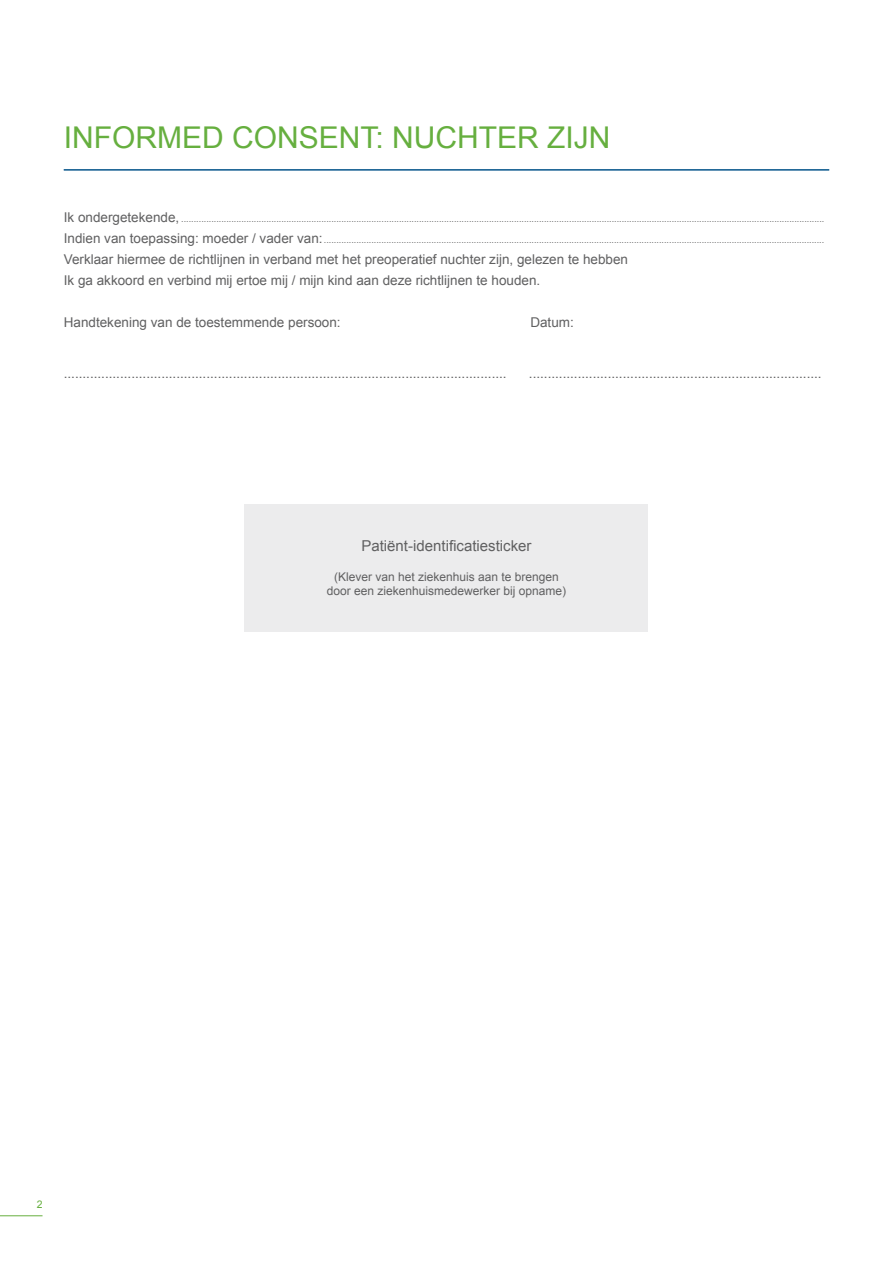
<style>
.page{position:relative;width:893px;height:1263px;background:#fff}
.page>*{position:absolute;margin:0;border:0;box-sizing:border-box;transform-origin:0 0}
.t1{font:30px "Arial";color:#66af3f}
.t2{font:15px "Arial";color:#606061}
.t3{font:13.5px/21px "Arial";color:#606061}
.t4{font:12px/14.4px "Arial";color:#606061;text-align:center}
.t5{font:10.5px "Arial";color:#66af3f}
.t6{font:9px "Arial";color:#606061}
.s1{font-size:13.5px}
</style>
<div class="page">
<hr style="left:0;top:1215px;width:43px;height:1px;background:#66af3f">
<hr style="left:64px;top:170px;width:765px;height:1px;background:#005288">
<div style="left:244px;top:504px;width:404px;height:127px;background:#ececed"></div>
<h1 class="t1" style="left:64px;top:118px;width:548px">INFORMED CONSENT: NUCHTER ZIJN</h1>
<p class="t6" style="left:64px;top:213px;width:762px"><span class="s1">Ik ondergetekende,</span> .................................................................................................................................................................................................................................................................</p>
<p class="t6" style="left:64px;top:234px;width:762px"><span class="s1">Indien van toepassing: moeder / vader van:</span>........................................................................................................................................................................................................</p>
<h3 class="t3" style="left:64px;top:249px;width:566px">Verklaar hiermee de richtlijnen in verband met het preoperatief nuchter zijn, gelezen te hebben<br>Ik ga akkoord en verbind mij ertoe mij / mijn kind aan deze richtlijnen te houden.</h3>
<h3 class="t3" style="left:64px;top:312px;width:278px">Handtekening van de toestemmende persoon:</h3>
<h3 class="t3" style="left:530px;top:312px;width:45px">Datum:</h3>
<h3 class="t3" style="left:64px;top:363px;width:444px">......................................................................................................................</h3>
<h3 class="t3" style="left:529px;top:363px;width:294px">..............................................................................</h3>
<h2 class="t2" style="left:361px;top:536px;width:172px">Patiënt-identificatiesticker</h2>
<h3 class="t4" style="left:327px;top:569px;width:241px">(Klever van het ziekenhuis aan te brengen door een ziekenhuismedewerker bij opname)</h3>
<p class="t5" style="left:37px;top:1197px;width:7px">2</p>
</div>
